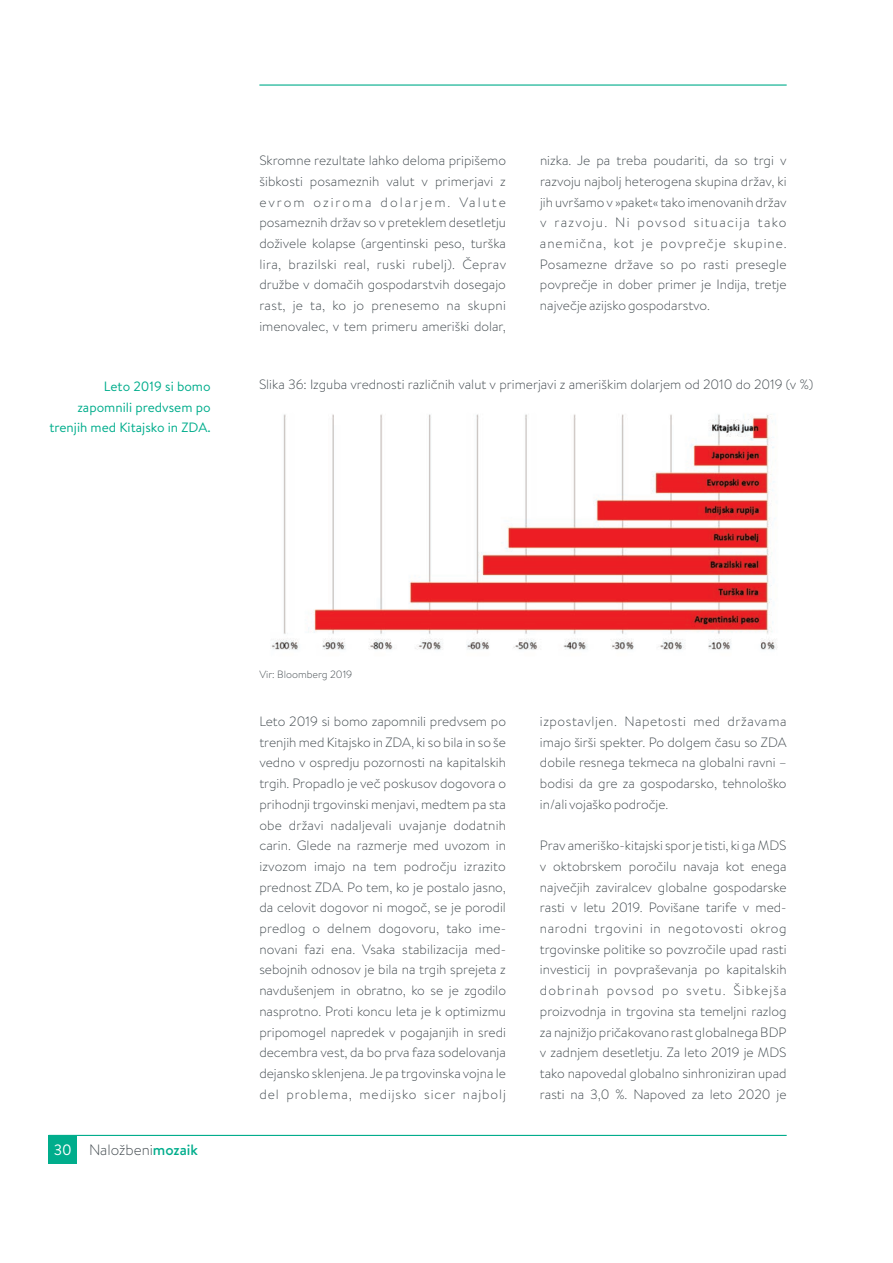
<style>
.page{position:relative;width:893px;height:1263px;background:#fff}
.page>*{position:absolute;margin:0;border:0;box-sizing:border-box;transform-origin:0 0}
.t1{font:300 15px "Brandon Text";color:#41494e}
.t2{font:300 13.5px/20.7px "Brandon Text";color:#41494e;text-align:justify}
.t3{font:13.5px/20.7px "Brandon Text";color:#00ad8c;text-align:right}
.t4{font:300 10.5px "Brandon Text";color:#41494e}
.s1{font-weight:400;color:#fff}
.s2{font-weight:500;color:#00ad8c}
</style>
<div class="page">
<hr style="left:259px;top:84px;width:528px;height:2px;background:#00ad8c">
<div style="left:49px;top:1135px;width:28px;height:28px;background:#00ad8c"></div>
<hr style="left:49px;top:1135px;width:738px;height:1px;background:#00ad8c">
<img style="left:271px;top:414px;width:506px;height:236px">
<p class="t3" style="left:49px;top:378px;width:163px">Leto 2019 si bomo zapomnili predvsem po trenjih med Kitajsko in ZDA.</p>
<p class="t2" style="left:259px;top:152px;width:248px">Skromne rezultate lahko deloma pripišemo šibkosti posameznih valut v primerjavi z evrom oziroma dolarjem. Valute posameznih držav so v preteklem desetletju doživele kolapse (argentinski peso, turška lira, brazilski real, ruski rubelj). Čeprav družbe v domačih gospodarstvih dosegajo rast, je ta, ko jo prenesemo na skupni imenovalec, v tem primeru ameriški dolar,</p>
<p class="t2" style="left:540px;top:152px;width:248px">nizka. Je pa treba poudariti, da so trgi v razvoju najbolj heterogena skupina držav, ki jih uvršamo v »paket« tako imenovanih držav v razvoju. Ni povsod situacija tako anemična, kot je povprečje skupine.<br>Posamezne države so po rasti presegle povprečje in dober primer je Indija, tretje največje azijsko gospodarstvo.</p>
<p class="t2" style="left:259px;top:376px;width:556px">Slika 36: Izguba vrednosti različnih valut v primerjavi z ameriškim dolarjem od 2010 do 2019 (v %)</p>
<p class="t1" style="left:54px;top:1144px;width:146px"><span class="s1">30</span> Naložbeni<span class="s2">mozaik</span></p>
<p class="t4" style="left:259px;top:671px;width:94px">Vir: Bloomberg 2019</p>
<p class="t2" style="left:259px;top:713px;width:248px">Leto 2019 si bomo zapomnili predvsem po trenjih med Kitajsko in ZDA, ki so bila in so še vedno v ospredju pozornosti na kapitalskih trgih. Propadlo je več poskusov dogovora o prihodnji trgovinski menjavi, medtem pa sta obe državi nadaljevali uvajanje dodatnih carin. Glede na razmerje med uvozom in izvozom imajo na tem področju izrazito prednost ZDA. Po tem, ko je postalo jasno, da celovit dogovor ni mogoč, se je porodil predlog o delnem dogovoru, tako ime&shy;novani fazi ena. Vsaka stabilizacija med&shy;sebojnih odnosov je bila na trgih sprejeta z navdušenjem in obratno, ko se je zgodilo nasprotno. Proti koncu leta je k optimizmu pripomogel napredek v pogajanjih in sredi decembra vest, da bo prva faza sodelovanja dejansko sklenjena. Je pa trgovinska vojna le del problema, medijsko sicer najbolj</p>
<p class="t2" style="left:540px;top:713px;width:248px">izpostavljen. Napetosti med državama imajo širši spekter. Po dolgem času so ZDA dobile resnega tekmeca na globalni ravni – bodisi da gre za gospodarsko, tehnološko in/ali vojaško področje.</p>
<p class="t2" style="left:540px;top:837px;width:248px">Prav ameriško-kitajski spor je tisti, ki ga MDS v oktobrskem poročilu navaja kot enega največjih zaviralcev globalne gospodarske rasti v letu 2019. Povišane tarife v med&shy;narodni trgovini in negotovosti okrog trgovinske politike so povzročile upad rasti investicij in povpraševanja po kapitalskih dobrinah povsod po svetu. Šibkejša proizvodnja in trgovina sta temeljni razlog za najnižjo pričakovano rast globalnega BDP v zadnjem desetletju. Za leto 2019 je MDS tako napovedal globalno sinhroniziran upad rasti na 3,0 %. Napoved za leto 2020 je</p>
</div>
